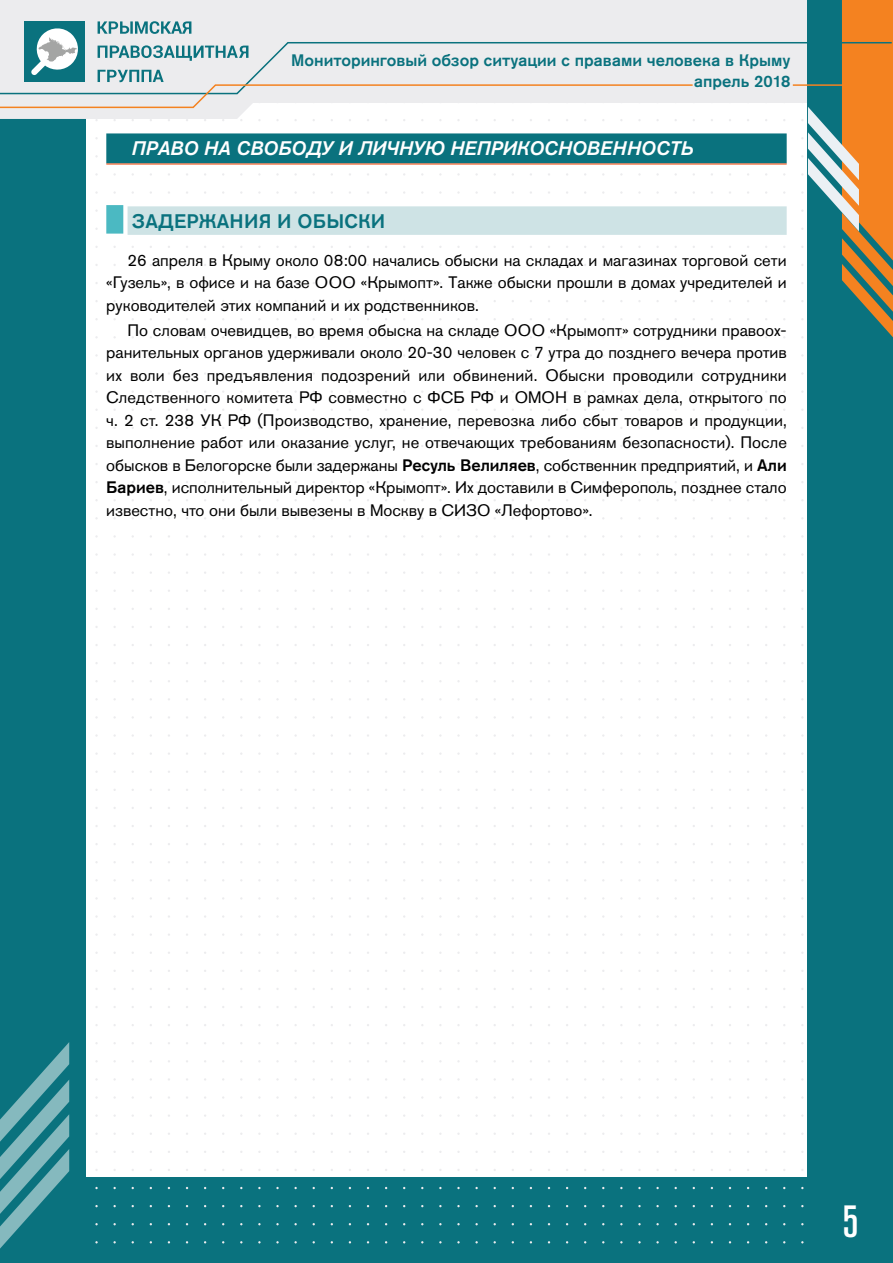
<style>
.page{position:relative;width:893px;height:1263px;background:#fff}
.page>*{position:absolute;margin:0;border:0;box-sizing:border-box;transform-origin:0 0}
.t1{font:500 condensed 45px "Akzidenz Grotesk Pro";color:#fff}
.t2{font:italic 500 19.5px "Akzidenz Grotesk Pro";letter-spacing:.01em;color:#fff}
.t3{font:500 19.5px "Akzidenz Grotesk Pro";letter-spacing:.01em;color:#0a727e}
.t4{font:16.5px/22.5px "Akzidenz Grotesk Pro";color:#000;text-align:justify}
.t5{font:500 16.5px/20.7px "Akzidenz Grotesk Pro";color:#0a727e;text-align:right}
.s1{font-weight:500}
</style>
<div class="page">
<div style="left:0;top:1178px;width:893px;height:85px;background:#0a727e"></div>
<div style="left:0;top:0;width:85px;height:1263px;background:#0a727e"></div>
<svg style="left:0;top:0;width:837px;height:119px;fill:#ececee"></svg>
<div style="left:808px;top:1px;width:85px;height:1262px;background:#0a727e"></div>
<svg style="left:837px;top:0;width:56px;height:338px"></svg>
<svg style="left:801px;top:101px;width:58px;height:130px"></svg>
<svg style="left:0;top:1042px;width:69px;height:206px"></svg>
<div style="left:24px;top:21px;width:61px;height:61px;background:#0a727e"></div>
<svg style="left:38px;top:28px;width:39px;height:13px"></svg>
<svg style="left:98px;top:21px;width:20px;height:13px"></svg>
<svg style="left:120px;top:21px;width:13px;height:13px"></svg>
<svg style="left:135px;top:21px;width:24px;height:13px"></svg>
<svg style="left:161px;top:21px;width:10px;height:13px"></svg>
<svg style="left:171px;top:21px;width:20px;height:13px"></svg>
<svg style="left:0;top:41px;width:893px;height:54px;background:#cdd4d0"></svg>
<svg style="left:0;top:83px;width:694px;height:26px"></svg>
<hr style="left:793px;top:84px;width:100px;height:2px;background:#f48220">
<div style="left:106px;top:133px;width:681px;height:30px;background:#0a727e"></div>
<hr style="left:106px;top:163px;width:681px;height:2px;background:#f15a22">
<div style="left:128px;top:206px;width:659px;height:29px;background:#cee3e5"></div>
<div style="left:106px;top:205px;width:17px;height:29px;background:#4bb9c2"></div>
<p class="t5" style="left:291px;top:49px;width:501px">Мониторинговый обзор ситуации с правами человека в Крыму апрель 2018</p>
<p class="t2" style="left:132px;top:135px;width:563px">ПРАВО НА СВОБОДУ И ЛИЧНУЮ НЕПРИКОСНОВЕННОСТЬ</p>
<p class="t3" style="left:132px;top:209px;width:255px">ЗАДЕРЖАНИЯ И ОБЫСКИ</p>
<p class="t4" style="left:106px;top:249px;width:682px;text-indent:21px">26 апреля в Крыму около 08:00 начались обыски на складах и магазинах торговой сети «Гузель», в офисе и на базе ООО «Крымопт». Также обыски прошли в домах учредителей и руководителей этих компаний и их родственников.</p>
<p class="t4" style="left:106px;top:318px;width:682px;text-indent:21px">По словам очевидцев, во время обыска на складе ООО «Крымопт» сотрудники правоох&shy;ранительных органов удерживали около 20-30 человек с 7 утра до позднего вечера против их воли без предъявления подозрений или обвинений. Обыски проводили сотрудники Следственного комитета РФ совместно с ФСБ РФ и ОМОН в рамках дела, открытого по ч. 2 ст. 238 УК РФ (Производство, хранение, перевозка либо сбыт товаров и продукции, выполнение работ или оказание услуг, не отвечающих требованиям безопасности). После обысков в Белогорске были задержаны <span class="s1">Ресуль Велиляев</span>, собственник предприятий, и <span class="s1">Али Бариев</span>, исполнительный директор «Крымопт». Их доставили в Симферополь, позднее стало известно, что они были вывезены в Москву в СИЗО «Лефортово».</p>
<h1 class="t1" style="left:842px;top:1192px;width:17px">5</h1>
</div>
